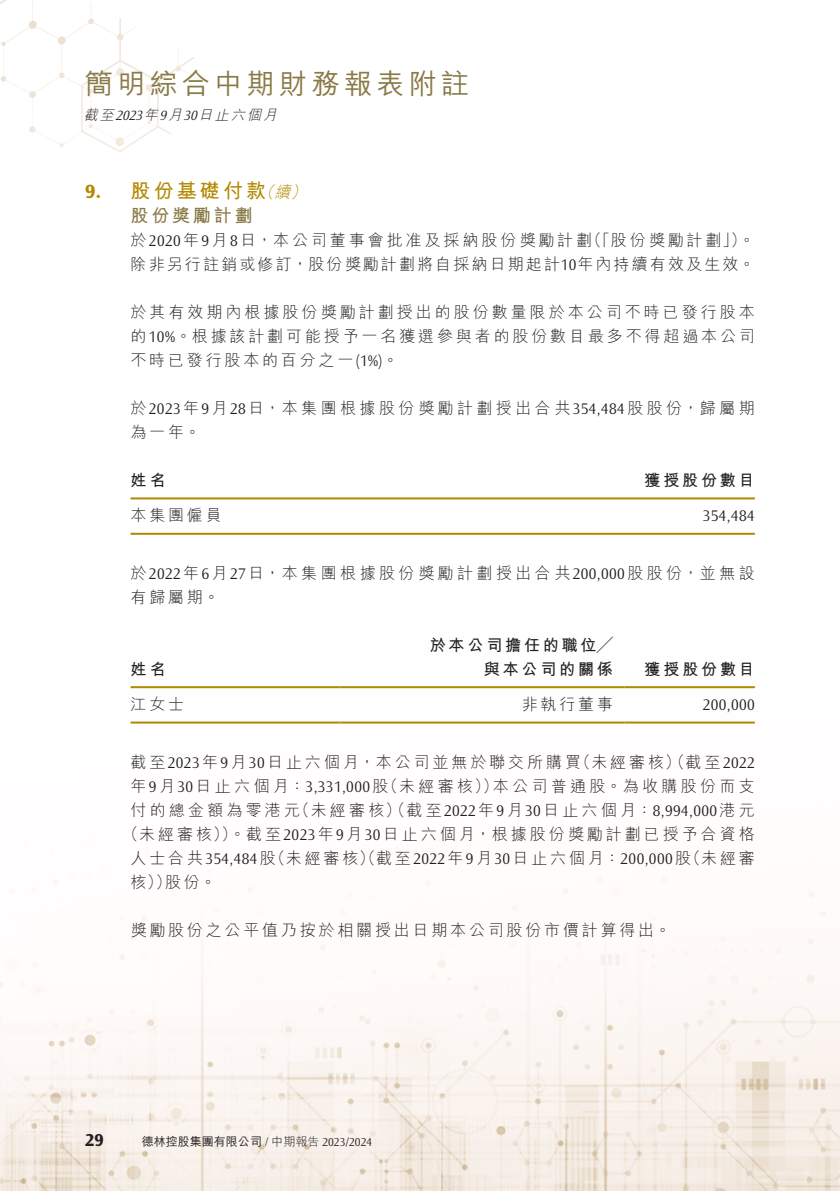
<style>
.page{position:relative;width:840px;height:1191px;background:#fff}
.page>*{position:absolute;margin:0;border:0;box-sizing:border-box;transform-origin:0 0}
.t1{font:500 28px "M Hei HK";letter-spacing:.155em;color:#897a47}
.t2{font:700 20px "M Hei HK";letter-spacing:.155em;color:#b38800}
.t3{font:700 20px "Ocean Sans Std";color:#b38800}
.t4{font:700 18px "M Hei HK";letter-spacing:.155em;color:#897a47}
.t5{font:700 18px "Ocean Sans Std";color:#231f20}
.t6{font:300 16px/24px "M Hei HK";letter-spacing:.18em;color:#231f20;text-align:justify}
.t7{font:300 16px/24px "M Hei HK";letter-spacing:.215em;color:#231f20}
.t8{font:300 16px/24px "M Hei HK";letter-spacing:.13em;color:#231f20}
.t9{font:300 16px "Ocean Sans Std";letter-spacing:.025em;color:#231f20}
.t10{font:300 16px "M Hei HK";letter-spacing:.2em;color:#231f20}
.t11{font:700 16px "M Hei HK";letter-spacing:.175em;color:#231f20}
.t12{font:italic 300 16px "M Hei HK";color:#b38800}
.t13{font:italic 300 14px "M Hei HK";color:#231f20}
.t14{font:500 12px "M Hei HK";color:#231f20}
.s1{font-family:"Ocean Sans Std"}
.s2{font-family:"M Hei HK"}
.s3{font-weight:300}
.s4{font-family:"Ocean Sans Std";font-weight:300}
</style>
<div class="page">
<img style="left:0;top:0;width:839px;height:1191px">
<hr style="left:130px;top:497px;width:465px;height:2px;background:#b38800">
<hr style="left:595px;top:497px;width:159px;height:2px;background:#b38800">
<hr style="left:130px;top:533px;width:465px;height:2px;background:#b38800">
<hr style="left:595px;top:533px;width:159px;height:2px;background:#b38800">
<hr style="left:130px;top:686px;width:210px;height:2px;background:#b38800">
<hr style="left:340px;top:686px;width:284px;height:2px;background:#b38800">
<hr style="left:624px;top:686px;width:130px;height:2px;background:#b38800">
<hr style="left:130px;top:721px;width:210px;height:2px;background:#b38800">
<hr style="left:340px;top:721px;width:284px;height:2px;background:#b38800">
<hr style="left:624px;top:721px;width:130px;height:2px;background:#b38800">
<h1 class="t1" style="left:85px;top:64px;width:385px">簡明綜合中期財務報表附註</h1>
<p class="t13" style="left:84px;top:108px;width:197px">截至<span class="s1">2023</span>年月<span class="s1">9 30</span>日止六個月</p>
<p class="t3" style="left:85px;top:180px;width:18px">9.</p>
<p class="t2" style="left:130px;top:176px;width:137px">股份基礎付款</p>
<p class="t12" style="left:274px;top:184px;width:21px">續</p>
<p class="t12" style="left:258px;top:184px;width:21px">（</p>
<p class="t12" style="left:290px;top:184px;width:21px">(</p>
<p class="t4" style="left:130px;top:202px;width:123px">股份獎勵計劃</p>
<p class="t6" style="left:585px;top:228px;width:170px">（「股份獎勵計劃 。(「</p>
<p class="t8" style="left:130px;top:228px;width:625px">於<span class="s1">2020</span>年<span class="s1">9</span>月<span class="s1">8</span>日，本公司董事會批准及採納股份獎勵計劃<br>除非另行註銷或修訂，股份獎勵計劃將自採納日期起計<span class="s1">10</span>年內持續有效及生效。</p>
<p class="t6" style="left:130px;top:300px;width:625px">於其有效期內根據股份獎勵計劃授出的股份數量限於本公司不時已發行股本的<span class="s1">10%</span>。根據該計劃可能授予一名獲選參與者的股份數目最多不得超過本公司不時已發行股本的百分之一<span class="s1">)1%</span> 。<span class="s1">(</span></p>
<p class="t7" style="left:130px;top:396px;width:625px">於<span class="s1">2023</span>年<span class="s1">9</span>月<span class="s1">28</span>日，本集團根據股份獎勵計劃授出合共<span class="s1">354,484</span>股股份，歸屬期為一年。</p>
<p class="t11" style="left:644px;top:468px;width:112px">獲授股份數目</p>
<p class="t11" style="left:130px;top:468px;width:36px">姓名</p>
<p class="t6" style="left:130px;top:503px;width:93px">本集團僱員</p>
<p class="t9" style="left:702px;top:507px;width:54px">354,484</p>
<p class="t7" style="left:130px;top:560px;width:625px">於<span class="s1">2022</span>年<span class="s1">6</span>月<span class="s1">27</span>日，本集團根據股份獎勵計劃授出合共<span class="s1">200,000</span>股股份，並無設有歸屬期。</p>
<p class="t11" style="left:130px;top:657px;width:36px">姓名</p>
<p class="t6" style="left:130px;top:692px;width:55px">江女士</p>
<p class="t11" style="left:429px;top:633px;width:184px">於本公司擔任的職位╱</p>
<p class="t11" style="left:483px;top:657px;width:130px">與本公司的關係</p>
<p class="t6" style="left:521px;top:692px;width:93px">非執行董事</p>
<p class="t11" style="left:644px;top:657px;width:112px">獲授股份數目</p>
<p class="t9" style="left:702px;top:696px;width:54px">200,000</p>
<p class="t6" style="left:574px;top:749px;width:181px">（未經審核）（截至 <span class="s1">2022</span></p>
<p class="t6" style="left:492px;top:749px;width:263px;text-indent:-362px">截至<span class="s1">2023</span>年<span class="s1">9</span>月<span class="s1">30</span>日止六個月，本公司並無於聯交所購買<br>本公司普通股。為收購股份而支</p>
<p class="t6" style="left:382px;top:773px;width:118px">（未經審核））</p>
<p class="t9" style="left:130px;top:777px;width:259px"><span class="s2">年</span>9<span class="s2">月</span>30<span class="s2">日止六個月：</span>3,331,000<span class="s2">股</span></p>
<p class="t10" style="left:294px;top:801px;width:462px">（未經審核）（截至 <span class="s1">2022</span>年<span class="s1">9</span>月<span class="s1">30</span>日止六個月：<span class="s1">8,994,000</span>港元</p>
<p class="t10" style="left:130px;top:801px;width:171px">付的總金額為零港元</p>
<p class="t6" style="left:122px;top:821px;width:633px">（未經審核））。截至<span class="s1">2023</span>年<span class="s1">9</span>月<span class="s1">30</span>日止六個月，根據股份獎勵計劃已授予合資格</p>
<p class="t6" style="left:684px;top:845px;width:71px">（未經審</p>
<p class="t6" style="left:269px;top:845px;width:423px">（未經審核）（截至 <span class="s1">2022</span>年<span class="s1">9</span>月<span class="s1">30</span>日止六個月：<span class="s1">200,000</span>股</p>
<p class="t9" style="left:130px;top:849px;width:147px"><span class="s2">人士合共</span>354,484<span class="s2">股</span></p>
<p class="t6" style="left:165px;top:869px;width:53px">股份。</p>
<p class="t6" style="left:130px;top:869px;width:42px">核））</p>
<p class="t6" style="left:130px;top:917px;width:541px">獎勵股份之公平值乃按於相關授出日期本公司股份市價計算得出。</p>
<p class="t5" style="left:85px;top:1130px;width:20px">29</p>
<p class="t14" style="left:142px;top:1133px;width:232px">德林控股集團有限公司 <span class="s3">/ 中期報告</span> <span class="s4">2023/2024</span></p>
</div>
